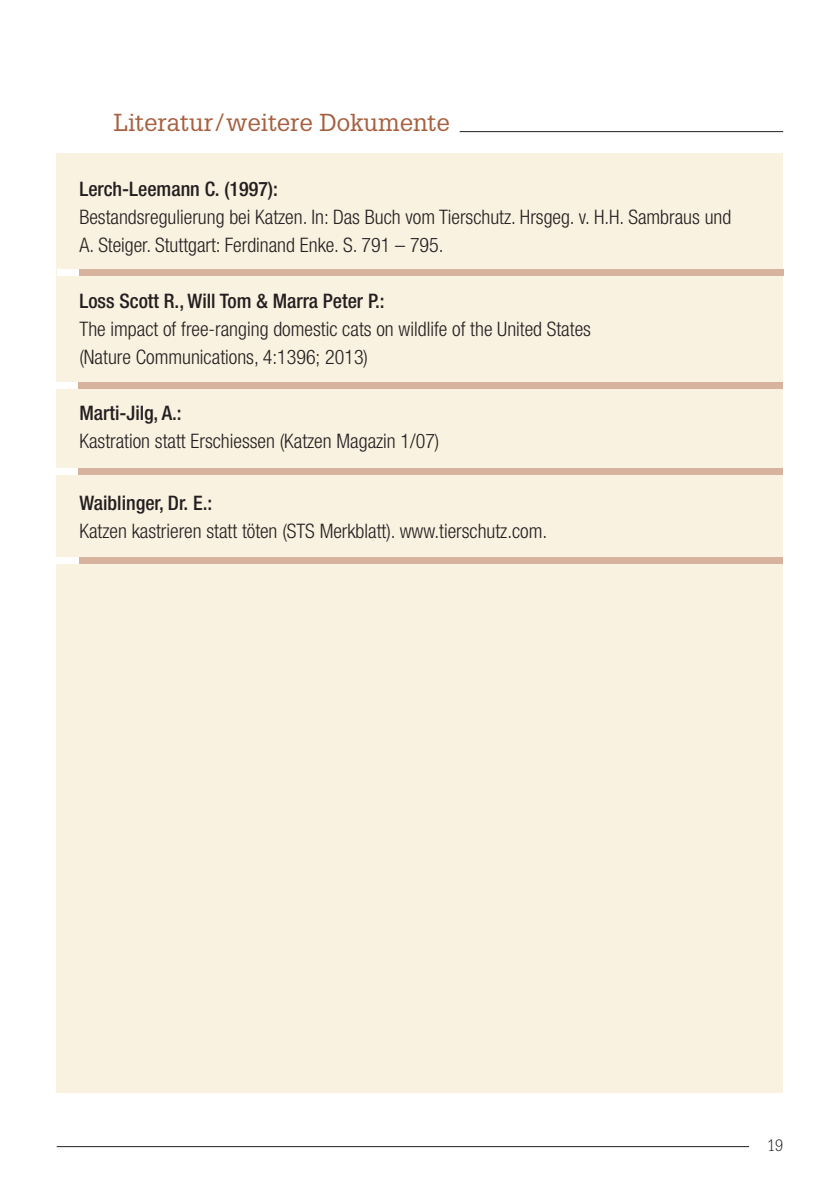
<style>
.page{position:relative;width:840px;height:1191px;background:#fff}
.page>*{position:absolute;margin:0;border:0;box-sizing:border-box;transform-origin:0 0}
.t1{font:24px "Glypha";color:#a65f3f}
.t2{font:300 condensed 20px/28px "Helvetica Neue";color:#231f20}
.t3{font:500 condensed 20px "Helvetica Neue";color:#231f20}
.t4{font:300 16px "Glypha";color:#231f20}
</style>
<div class="page">
<div style="left:57px;top:153px;width:725px;height:939px;background:#faf2e1"></div>
<hr style="left:459px;top:131px;width:323px;height:1px;background:#231f20">
<hr style="left:57px;top:1146px;width:725px;height:1px;background:#231f20">
<div style="left:748px;top:1117px;width:42px;height:60px;background:#fff"></div>
<div style="left:57px;top:269px;width:45px;height:6px;background:#fff"></div>
<div style="left:79px;top:269px;width:703px;height:6px;background:#d7b29e"></div>
<div style="left:56px;top:383px;width:45px;height:6px;background:#fff"></div>
<div style="left:79px;top:383px;width:703px;height:6px;background:#d7b29e"></div>
<div style="left:56px;top:468px;width:45px;height:6px;background:#fff"></div>
<div style="left:78px;top:468px;width:704px;height:6px;background:#d7b29e"></div>
<div style="left:56px;top:557px;width:46px;height:6px;background:#fff"></div>
<div style="left:79px;top:557px;width:703px;height:6px;background:#d7b29e"></div>
<p class="t1" style="left:113px;top:109px;width:337px">Literatur/weitere Dokumente</p>
<p class="t3" style="left:79px;top:181px;width:200px">Lerch-Leemann C. (1997):</p>
<p class="t2" style="left:79px;top:204px;width:653px">Bestandsregulierung bei Katzen. In: Das Buch vom Tierschutz. Hrsgeg. v. H.H. Sambraus und<br>A. Steiger. Stuttgart: Ferdinand Enke. S. 791 – 795.</p>
<p class="t3" style="left:79px;top:293px;width:306px">Loss Scott R., Will Tom &amp; Marra Peter P.:</p>
<p class="t2" style="left:79px;top:316px;width:512px">The impact of free-ranging domestic cats on wildlife of the United States (Nature Communications, 4:1396; 2013)</p>
<p class="t3" style="left:79px;top:405px;width:104px">Marti-Jilg, A.:</p>
<p class="t2" style="left:79px;top:428px;width:361px">Kastration statt Erschiessen (Katzen Magazin 1/07)</p>
<p class="t3" style="left:79px;top:495px;width:134px">Waiblinger, Dr. E.:</p>
<p class="t2" style="left:79px;top:518px;width:469px">Katzen kastrieren statt töten (STS Merkblatt). www.tierschutz.com.</p>
<p class="t4" style="left:766px;top:1139px;width:17px">19</p>
</div>
